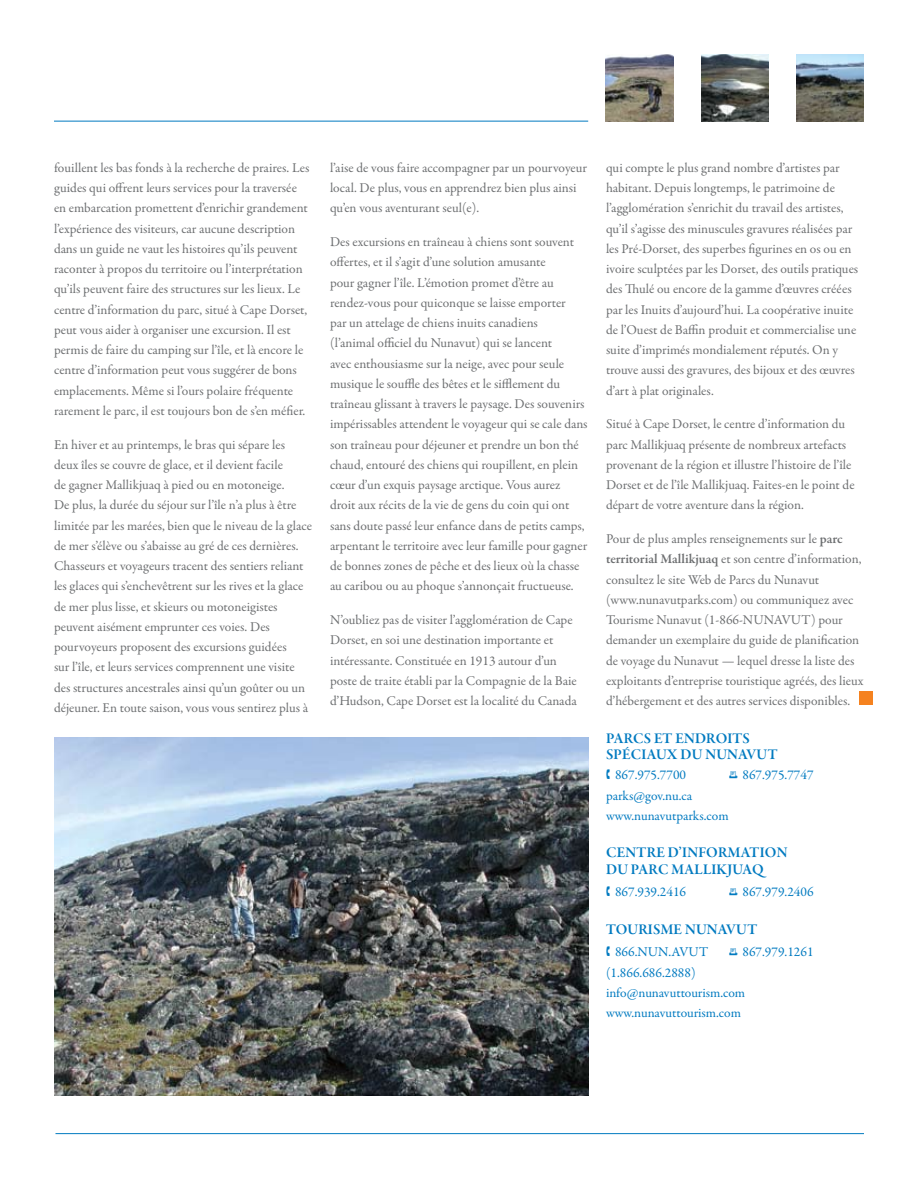
<style>
.page{position:relative;width:918px;height:1188px;background:#fff}
.page>*{position:absolute;margin:0;border:0;box-sizing:border-box;transform-origin:0 0}
.t1{font:15px/16.5px "Garamond Premr Pro Smbd Subh";letter-spacing:.015em;color:#007ac0}
.t2{font:13.5px/20.2px "Garamond Premr Pro";color:#6d6f71}
.t3{font:13.5px/20.2px "Garamond Premr Pro";color:#007ac0}
.s1{font-weight:600}
.s2{font-family:"Mini Pics Digidings"}
.s3{font-family:"Mini Pics Digidings";font-size:12px}
</style>
<div class="page">
<img style="left:796px;top:54px;width:68px;height:68px">
<img style="left:701px;top:54px;width:68px;height:68px">
<img style="left:606px;top:54px;width:67px;height:68px">
<img style="left:54px;top:737px;width:534px;height:359px">
<hr style="left:54px;top:121px;width:534px;height:1px;background:#007ac0">
<hr style="left:56px;top:1133px;width:808px;height:1px;background:#007ac0">
<div style="left:860px;top:692px;width:13px;height:13px;background:#f5821f"></div>
<p class="t2" style="left:54px;top:158px;width:257px">fouillent les bas fonds à la recherche de praires. Les guides qui offrent leurs services pour la traversée en embarcation promettent d’enrichir grandement l’expérience des visiteurs, car aucune description dans un guide ne vaut les histoires qu’ils peuvent raconter à propos du territoire ou l’interprétation qu’ils peuvent faire des structures sur les lieux. Le centre d’information du parc, situé à Cape Dorset, peut vous aider à organiser une excursion. Il est permis de faire du camping sur l’île, et là encore le centre d’information peut vous suggérer de bons emplacements. Même si l’ours polaire fréquente rarement le parc, il est toujours bon de s’en méfier.</p>
<p class="t2" style="left:54px;top:434px;width:259px">En hiver et au printemps, le bras qui sépare les deux îles se couvre de glace, et il devient facile<br>de gagner Mallikjuaq à pied ou en motoneige.<br>De plus, la durée du séjour sur l’île n’a plus à être limitée par les marées, bien que le niveau de la glace de mer s’élève ou s’abaisse au gré de ces dernières.<br>Chasseurs et voyageurs tracent des sentiers reliant les glaces qui s’enchevêtrent sur les rives et la glace de mer plus lisse, et skieurs ou motoneigistes peuvent aisément emprunter ces voies. Des pourvoyeurs proposent des excursions guidées<br>sur l’île, et leurs services comprennent une visite des structures ancestrales ainsi qu’un goûter ou un déjeuner. En toute saison, vous vous sentirez plus à</p>
<p class="t2" style="left:330px;top:158px;width:259px">l’aise de vous faire accompagner par un pourvoyeur local. De plus, vous en apprendrez bien plus ainsi qu’en vous aventurant seul(e).</p>
<p class="t2" style="left:330px;top:232px;width:259px">Des excursions en traîneau à chiens sont souvent offertes, et il s’agit d’une solution amusante<br>pour gagner l’île. L’émotion promet d’être au rendez‑vous pour quiconque se laisse emporter<br>par un attelage de chiens inuits canadiens<br>(l’animal officiel du Nunavut) qui se lancent<br>avec enthousiasme sur la neige, avec pour seule musique le souffle des bêtes et le sifflement du traîneau glissant à travers le paysage. Des souvenirs impérissables attendent le voyageur qui se cale dans son traîneau pour déjeuner et prendre un bon thé chaud, entouré des chiens qui roupillent, en plein cœur d’un exquis paysage arctique. Vous aurez droit aux récits de la vie de gens du coin qui ont sans doute passé leur enfance dans de petits camps, arpentant le territoire avec leur famille pour gagner de bonnes zones de pêche et des lieux où la chasse au caribou ou au phoque s’annonçait fructueuse.</p>
<p class="t2" style="left:330px;top:610px;width:248px">N’oubliez pas de visiter l’agglomération de Cape Dorset, en soi une destination importante et intéressante. Constituée en 1913 autour d’un poste de traite établi par la Compagnie de la Baie d’Hudson, Cape Dorset est la localité du Canada</p>
<p class="t2" style="left:606px;top:158px;width:254px">qui compte le plus grand nombre d’artistes par habitant. Depuis longtemps, le patrimoine de l’agglomération s’enrichit du travail des artistes, qu’il s’agisse des minuscules gravures réalisées par les Pré‑Dorset, des superbes figurines en os ou en ivoire sculptées par les Dorset, des outils pratiques des Thulé ou encore de la gamme d’œuvres créées par les Inuits d’aujourd’hui. La coopérative inuite de l’Ouest de Baffin produit et commercialise une suite d’imprimés mondialement réputés. On y trouve aussi des gravures, des bijoux et des œuvres d’art à plat originales.</p>
<p class="t2" style="left:606px;top:414px;width:250px">Situé à Cape Dorset, le centre d’information du parc Mallikjuaq présente de nombreux artefacts provenant de la région et illustre l’histoire de l’île Dorset et de l’île Mallikjuaq. Faites‑en le point de départ de votre aventure dans la région.</p>
<p class="t2" style="left:606px;top:529px;width:259px">Pour de plus amples renseignements sur le <span class="s1">parc territorial Mallikjuaq</span> et son centre d’information, consultez le site Web de Parcs du Nunavut (www.nunavutparks.com) ou communiquez avec Tourisme Nunavut (1‑866‑NUNAVUT) pour demander un exemplaire du guide de planification de voyage du Nunavut — lequel dresse la liste des exploitants d’entreprise touristique agréés, des lieux d’hébergement et des autres services disponibles.</p>
<p class="t1" style="left:606px;top:730px;width:173px">PARCS ET ENDROITS<br>SPÉCIAUX DU NUNAVUT</p>
<p class="t3" style="left:606px;top:765px;width:82px"><span class="s2">Y</span> 867.975.7700</p>
<p class="t3" style="left:729px;top:765px;width:86px"><span class="s3">•</span> 867.975.7747</p>
<p class="t3" style="left:606px;top:785px;width:124px">parks@gov.nu.ca www.nunavutparks.com</p>
<p class="t1" style="left:606px;top:845px;width:183px">CENTRE D’INFORMATION<br>DU PARC MALLIKJUAQ</p>
<p class="t3" style="left:606px;top:882px;width:82px"><span class="s2">Y</span> 867.939.2416</p>
<p class="t3" style="left:729px;top:882px;width:86px"><span class="s3">•</span> 867.979.2406</p>
<p class="t1" style="left:606px;top:921px;width:153px">TOURISME NUNAVUT</p>
<p class="t3" style="left:606px;top:942px;width:104px"><span class="s2">Y</span> 866.NUN.AVUT</p>
<p class="t3" style="left:729px;top:942px;width:86px"><span class="s3">•</span> 867.979.1261</p>
<p class="t3" style="left:606px;top:962px;width:141px">(1.866.686.2888) info@nunavuttourism.com www.nunavuttourism.com</p>
</div>
